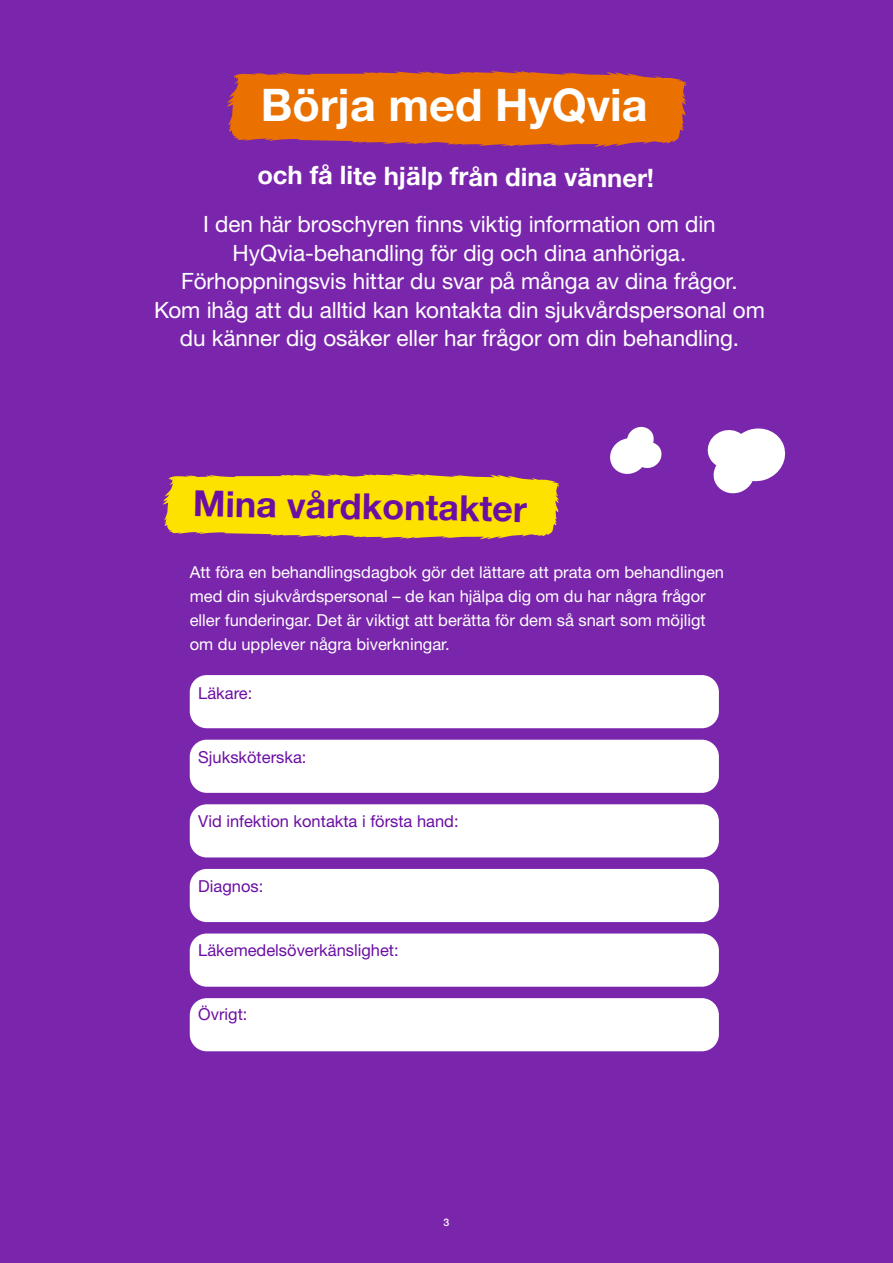
<style>
.page{position:relative;width:893px;height:1263px;background:#7a26ac}
.page>*{position:absolute;margin:0;border:0;box-sizing:border-box;transform-origin:0 0}
.t1{font:700 45px "Helvetica Neue LT Std";color:#fff}
.t2{font:700 36px "Helvetica Neue LT Std";color:#6b0ea3}
.t3{font:700 25.5px "Helvetica Neue LT Std";color:#fff}
.t4{font:22.5px/28.5px "Helvetica Neue LT Std";letter-spacing:-.005em;color:#fff;text-align:center}
.t5{font:16.5px/24px "Helvetica Neue LT Std";color:#fff}
.t6{font:16.5px "Helvetica Neue LT Std";color:#6b0ea3}
.t7{font:500 10.5px "Helvetica Neue LT Std";color:#fff}
</style>
<div class="page">
<svg style="left:163px;top:474px;width:396px;height:65px"></svg>
<svg style="left:227px;top:71px;width:459px;height:76px"></svg>
<svg style="left:610px;top:426px;width:52px;height:48px"></svg>
<div style="left:190px;top:933px;width:529px;height:54px;background:#fff;border-radius:17px"></div>
<div style="left:190px;top:804px;width:529px;height:53px;background:#fff;border-radius:17px"></div>
<div style="left:190px;top:869px;width:529px;height:53px;background:#fff;border-radius:17px"></div>
<div style="left:190px;top:998px;width:529px;height:53px;background:#fff;border-radius:17px"></div>
<div style="left:190px;top:675px;width:529px;height:53px;background:#fff;border-radius:17px"></div>
<div style="left:190px;top:740px;width:529px;height:53px;background:#fff;border-radius:17px"></div>
<svg style="left:707px;top:428px;width:79px;height:66px"></svg>
<h1 class="t1" style="left:261px;top:77px;width:388px">Börja med HyQvia</h1>
<p class="t3" style="left:258px;top:157px;width:398px;rotate:1deg">och få lite hjälp från dina vänner!</p>
<p class="t4" style="left:154px;top:210px;width:612px">I den här broschyren finns viktig information om din HyQvia-behandling för dig och dina anhöriga.<br>Förhoppningsvis hittar du svar på många av dina frågor.<br>Kom ihåg att du alltid kan kontakta din sjukvårdspersonal om du känner dig osäker eller har frågor om din behandling.</p>
<h2 class="t2" style="left:193px;top:481px;width:336px;rotate:1deg">Mina vårdkontakter</h2>
<p class="t5" style="left:190px;top:560px;width:536px">Att föra en behandlingsdagbok gör det lättare att prata om behandlingen med din sjukvårdspersonal – de kan hjälpa dig om du har några frågor eller funderingar. Det är viktigt att berätta för dem så snart som möjligt om du upplever några biverkningar.</p>
<p class="t6" style="left:198px;top:683px;width:56px">Läkare:</p>
<p class="t6" style="left:198px;top:747px;width:110px">Sjuksköterska:</p>
<p class="t6" style="left:198px;top:812px;width:262px">Vid infektion kontakta i första hand:</p>
<p class="t6" style="left:198px;top:876px;width:67px">Diagnos:</p>
<p class="t6" style="left:198px;top:940px;width:202px">Läkemedelsöverkänslighet:</p>
<p class="t6" style="left:198px;top:1004px;width:51px">Övrigt:</p>
<p class="t7" style="left:444px;top:1216px;width:7px">3</p>
</div>
